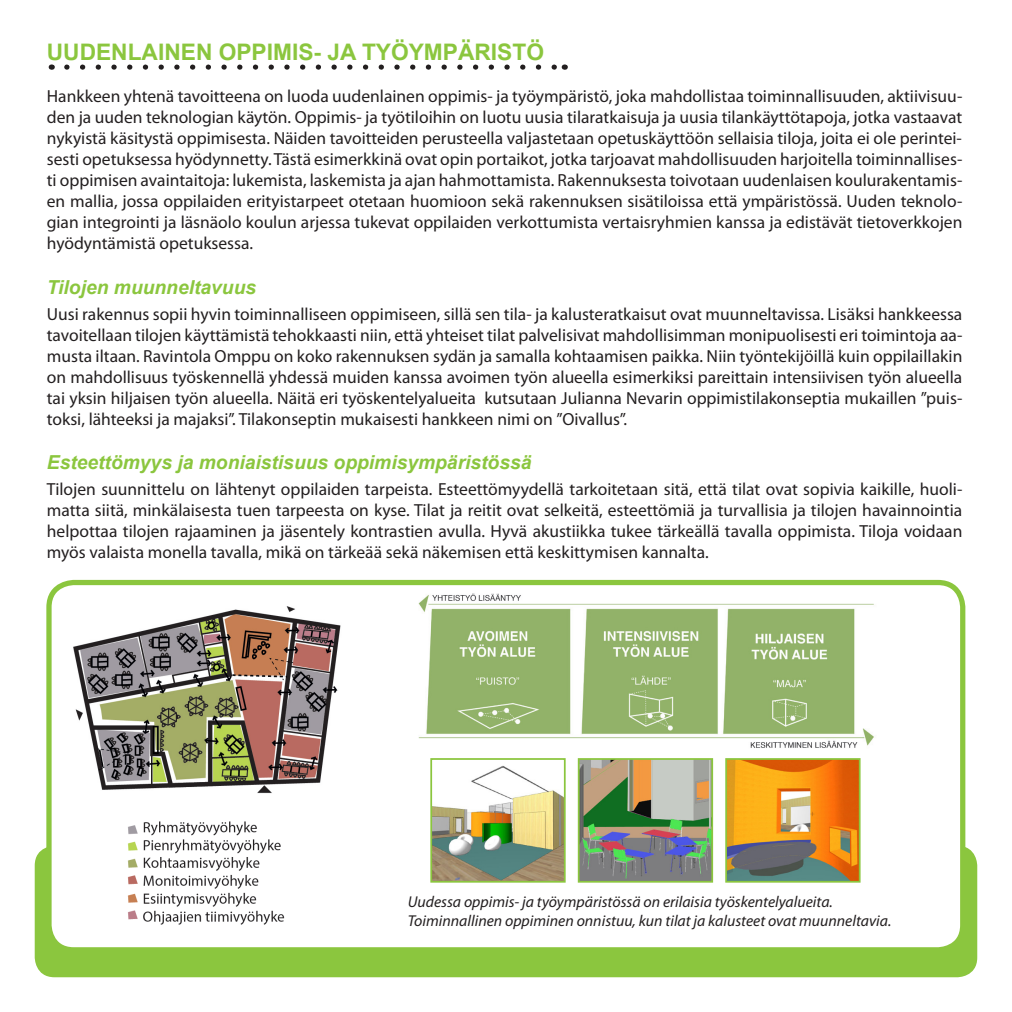
<style>
.page{position:relative;width:1012px;height:1012px;background:#fff}
.page>*{position:absolute;margin:0;border:0;box-sizing:border-box;transform-origin:0 0}
.t1{font:700 22.75px "Arial";color:#8bc63e}
.t2{font:italic 700 19.25px "Arial";color:#8bc63e}
.t3{font:17.5px/21px "Myriad Pro";color:#231f20;text-align:justify}
.t4{font:italic 15.75px "Myriad Pro";color:#231f20}
</style>
<div class="page">
<div style="left:35px;top:846px;width:942px;height:131px;background:#8bc63e;border-radius:20px"></div>
<div style="left:49px;top:583px;width:914px;height:367px;background:#fff;border-radius:25px"></div>
<div style="left:46px;top:580px;width:919px;height:372px;border:5px solid #8bc63e;border-radius:25px"></div>
<svg style="left:67px;top:64px;width:489px;height:6px"></svg>
<img style="left:418px;top:593px;width:456px;height:155px">
<img style="left:73px;top:606px;width:268px;height:188px">
<img style="left:127px;top:821px;width:158px;height:104px">
<img style="left:433px;top:765px;width:130px;height:115px">
<div style="left:430px;top:758px;width:136px;height:125px;border:2px solid #8bc63e"></div>
<img style="left:581px;top:761px;width:129px;height:119px">
<div style="left:578px;top:758px;width:135px;height:125px;border:2px solid #8bc63e"></div>
<img style="left:728px;top:761px;width:130px;height:119px">
<div style="left:725px;top:758px;width:136px;height:125px;border:2px solid #8bc63e"></div>
<p class="t1" style="left:47px;top:37px;width:499px">UUDENLAINEN OPPIMIS- JA TYÖYMPÄRISTÖ</p>
<p class="t3" style="left:47px;top:86px;width:917px">Hankkeen yhtenä tavoitteena on luoda uudenlainen oppimis- ja työympäristö, joka mahdollistaa toiminnallisuuden, aktiivisuu&shy;den ja uuden teknologian käytön. Oppimis- ja työtiloihin on luotu uusia tilaratkaisuja ja uusia tilankäyttötapoja, jotka vastaavat nykyistä käsitystä oppimisesta. Näiden tavoitteiden perusteella valjastetaan opetuskäyttöön sellaisia tiloja, joita ei ole perintei-</p>
<p class="t3" style="left:47px;top:149px;width:917px">sesti opetuksessa hyödynnetty. Tästä esimerkkinä ovat opin portaikot, jotka tarjoavat mahdollisuuden harjoitella toiminnallises&shy;ti oppimisen avaintaitoja: lukemista, laskemista ja ajan hahmottamista. Rakennuksesta toivotaan uudenlaisen koulurakentamis&shy;en mallia, jossa oppilaiden erityistarpeet otetaan huomioon sekä rakennuksen sisätiloissa että ympäristössä. Uuden teknolo&shy;gian integrointi ja läsnäolo koulun arjessa tukevat oppilaiden verkottumista vertaisryhmien kanssa ja edistävät tietoverkkojen hyödyntämistä opetuksessa.</p>
<p class="t2" style="left:47px;top:274px;width:211px">Tilojen muunneltavuus</p>
<p class="t3" style="left:47px;top:303px;width:917px">Uusi rakennus sopii hyvin toiminnalliseen oppimiseen, sillä sen tila- ja kalusteratkaisut ovat muunneltavissa. Lisäksi hankkeessa</p>
<p class="t3" style="left:47px;top:324px;width:917px">tavoitellaan tilojen käyttämistä tehokkaasti niin, että yhteiset tilat palvelisivat mahdollisimman monipuolisesti eri toimintoja aa&shy;musta iltaan. Ravintola Omppu on koko rakennuksen sydän ja samalla kohtaamisen paikka. Niin työntekijöillä kuin oppilaillakin on mahdollisuus työskennellä yhdessä muiden kanssa avoimen työn alueella esimerkiksi pareittain intensiivisen työn alueella tai yksin hiljaisen työn alueella. Näitä eri työskentelyalueita kutsutaan Julianna Nevarin oppimistilakonseptia mukaillen ”puis&shy;toksi, lähteeksi ja majaksi”. Tilakonseptin mukaisesti hankkeen nimi on ”Oivallus”.</p>
<p class="t2" style="left:47px;top:449px;width:486px">Esteettömyys ja moniaistisuus oppimisympäristössä</p>
<p class="t3" style="left:47px;top:479px;width:917px">Tilojen suunnittelu on lähtenyt oppilaiden tarpeista. Esteettömyydellä tarkoitetaan sitä, että tilat ovat sopivia kaikille, huoli&shy;matta siitä, minkälaisesta tuen tarpeesta on kyse. Tilat ja reitit ovat selkeitä, esteettömiä ja turvallisia ja tilojen havainnointia helpottaa tilojen rajaaminen ja jäsentely kontrastien avulla. Hyvä akustiikka tukee tärkeällä tavalla oppimista. Tiloja voidaan myös valaista monella tavalla, mikä on tärkeää sekä näkemisen että keskittymisen kannalta.</p>
<p class="t4" style="left:408px;top:892px;width:427px">Uudessa oppimis- ja työympäristössä on erilaisia työskentelyalueita.</p>
<p class="t4" style="left:408px;top:911px;width:485px">Toiminnallinen oppiminen onnistuu, kun tilat ja kalusteet ovat muunneltavia.</p>
</div>
